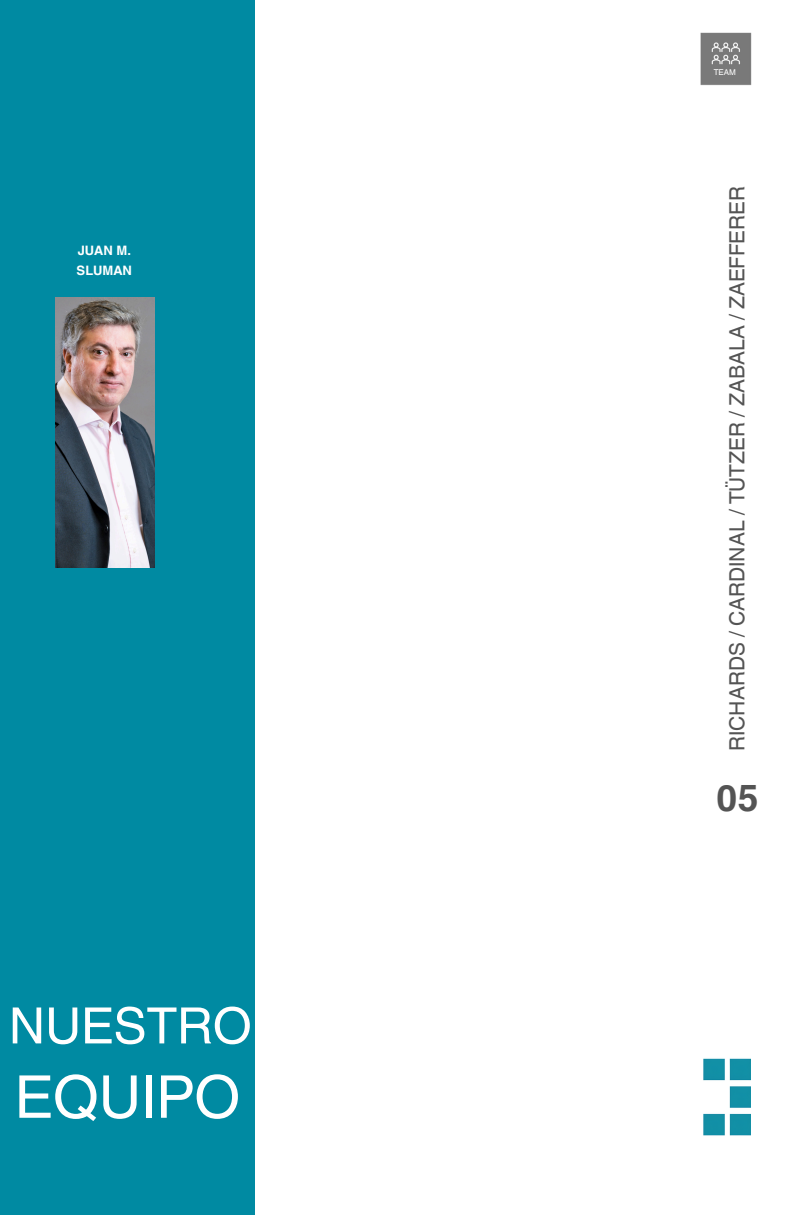
<style>
.page{position:relative;width:810px;height:1215px;background:#fff}
.page>*{position:absolute;margin:0;border:0;box-sizing:border-box;transform-origin:0 0}
.t1{font:59px "Helvetica World";color:#fff}
.t2{font:50px "Helvetica World";color:#fff}
.t3{font:700 37px "Helvetica World";color:#545454}
.t4{font:21px "Helvetica World";color:#545454}
.t5{font:700 13px/19.5px "Helvetica World";color:#fff}
.t6{font:8px "Helvetica World";color:#fff}
</style>
<div class="page">
<div style="left:0;top:0;width:255px;height:1215px;background:#008aa2"></div>
<img style="left:750px;top:1058px;width:1px;height:76px">
<img style="left:700px;top:32px;width:52px;height:54px">
<img style="left:55px;top:297px;width:99px;height:270px">
<img style="left:703px;top:1058px;width:47px;height:78px">
<p class="t5" style="left:77px;top:240px;width:57px">JUAN M.<br>SLUMAN</p>
<p class="t2" style="left:9px;top:996px;width:245px">NUESTRO</p>
<p class="t1" style="left:15px;top:1062px;width:227px">EQUIPO</p>
<h3 class="t6" style="left:714px;top:68px;width:24px">TEAM</h3>
<h2 class="t4" style="left:725px;top:751px;width:566px;rotate:-90deg">RICHARDS / CARDINAL / TÜTZER / ZABALA / ZAEFFERER</h2>
<h1 class="t3" style="left:716px;top:768px;width:44px">05</h1>
</div>
